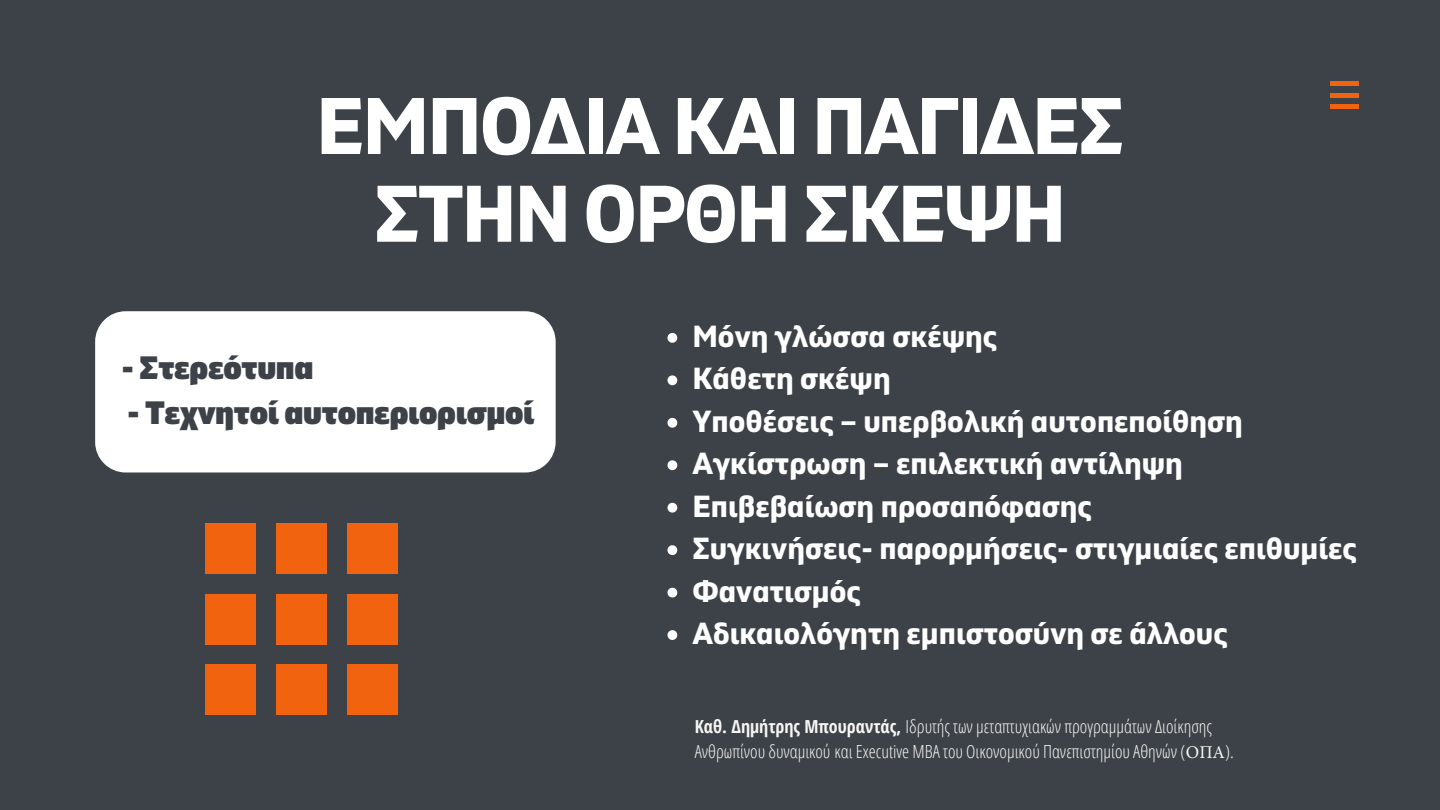
<style>
.page{position:relative;width:1440px;height:810px;background:#3d4248}
.page>*{position:absolute;margin:0;border:0;box-sizing:border-box;transform-origin:0 0}
.t1{font:700 80px "Gilam";letter-spacing:-.03em;color:#fff}
.t2{font:900 32.3px "Gilam";letter-spacing:-.01em;color:#3d4248}
.t3{font:700 30.5px "Gilam";color:#fff}
.t4{font:300 18px/24.5px "Open Sans Condensed";color:#f7f6f4}
.s1{font-weight:700}
.s2{font-family:"Minion Pro";font-weight:400}
</style>
<div class="page">
<div style="left:95px;top:311px;width:461px;height:161px;background:#fff;border-radius:30px"></div>
<div style="left:1331px;top:81px;width:28px;height:5px;background:#f1630f"></div>
<hr style="left:1331px;top:93px;width:28px;height:4px;background:#f1630f">
<hr style="left:1331px;top:105px;width:28px;height:4px;background:#f1630f">
<div style="left:205px;top:523px;width:51px;height:51px;background:#f1630f"></div>
<div style="left:205px;top:594px;width:51px;height:51px;background:#f1630f"></div>
<div style="left:205px;top:664px;width:51px;height:51px;background:#f1630f"></div>
<div style="left:276px;top:523px;width:51px;height:51px;background:#f1630f"></div>
<div style="left:276px;top:594px;width:51px;height:51px;background:#f1630f"></div>
<div style="left:276px;top:664px;width:51px;height:51px;background:#f1630f"></div>
<div style="left:347px;top:523px;width:51px;height:51px;background:#f1630f"></div>
<div style="left:347px;top:594px;width:51px;height:51px;background:#f1630f"></div>
<div style="left:347px;top:664px;width:51px;height:51px;background:#f1630f"></div>
<svg style="left:667px;top:333px;width:10px;height:10px"></svg>
<svg style="left:667px;top:375px;width:10px;height:10px"></svg>
<svg style="left:667px;top:418px;width:10px;height:10px"></svg>
<svg style="left:667px;top:460px;width:10px;height:10px"></svg>
<svg style="left:667px;top:503px;width:10px;height:10px"></svg>
<svg style="left:667px;top:545px;width:10px;height:10px"></svg>
<svg style="left:667px;top:588px;width:10px;height:10px"></svg>
<svg style="left:667px;top:630px;width:10px;height:10px"></svg>
<p class="t1" style="left:316px;top:79px;width:810px">ΕΜΠΟΔΙΑ ΚΑΙ ΠΑΓΙΔΕΣ</p>
<p class="t1" style="left:374px;top:167px;width:694px">ΣΤΗΝ ΟΡΘΗ ΣΚΕΨΗ</p>
<p class="t2" style="left:122px;top:349px;width:193px">- Στερεότυπα</p>
<p class="t2" style="left:128px;top:394px;width:409px">- Τεχνητοί αυτοπεριορισμοί</p>
<p class="t3" style="left:692px;top:318px;width:306px">Μόνη γλώσσα σκέψης</p>
<p class="t3" style="left:692px;top:361px;width:200px">Κάθετη σκέψη</p>
<p class="t3" style="left:692px;top:403px;width:552px">Υποθέσεις – υπερβολική αυτοπεποίθηση</p>
<p class="t3" style="left:692px;top:446px;width:492px">Αγκίστρωση – επιλεκτική αντίληψη</p>
<p class="t3" style="left:692px;top:488px;width:401px">Επιβεβαίωση προσαπόφασης</p>
<p class="t3" style="left:692px;top:531px;width:666px">Συγκινήσεις- παρορμήσεις- στιγμιαίες επιθυμίες</p>
<p class="t3" style="left:692px;top:573px;width:170px">Φανατισμός</p>
<p class="t3" style="left:692px;top:615px;width:537px">Αδικαιολόγητη εμπιστοσύνη σε άλλους</p>
<p class="t4" style="left:695px;top:714px;width:540px"><span class="s1">Καθ. Δημήτρης Μπουραντάς,</span> Iδρυτής των μεταπτυχιακών προγραμμάτων Διοίκησης<br>Ανθρωπίνου δυναμικού και Executive MBA του Οικονομικού Πανεπιστημίου Αθηνών (<span class="s2">ΟΠΑ</span>).</p>
</div>
